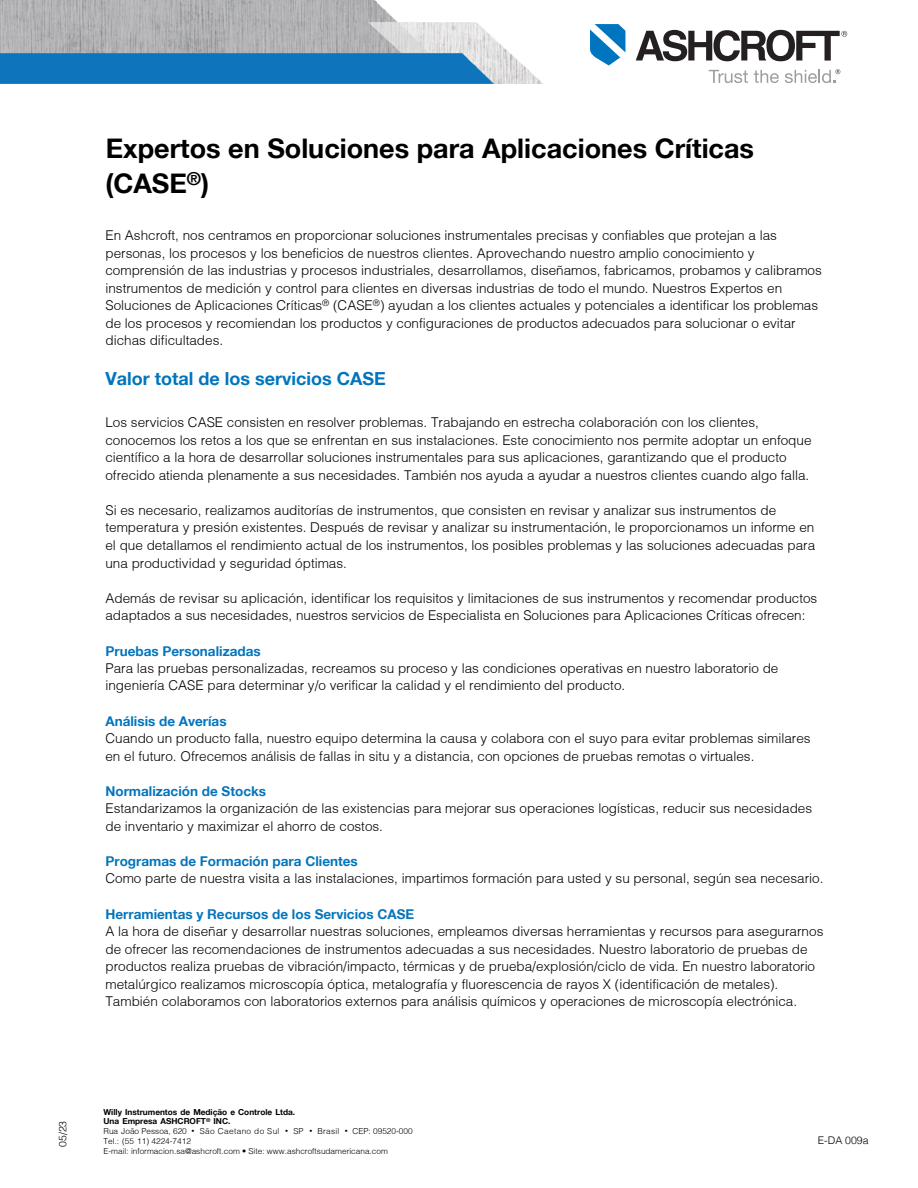
<style>
.page{position:relative;width:918px;height:1188px;background:#fff}
.page>*{position:absolute;margin:0;border:0;box-sizing:border-box;transform-origin:0 0}
.t1{font:700 27px/35.1px "Helvetica 75";color:#000}
.t2{font:700 18px "Helvetica 75";color:#0075be}
.t3{font:300 13.5px/17.5px "Helvetica";color:#000}
.t4{font:700 13.5px "Helvetica 75";color:#0475bc}
.t5{font:300 10.5px "Helvetica";color:#000}
.t6{font:300 8.25px/9.9px "Helvetica";color:#000}
.t7{font:700 8.25px/9.9px "Helvetica 75";color:#000}
.s1{font-size:6px}
</style>
<div class="page">
<img style="left:0;top:0;width:543px;height:84px">
<svg style="left:709px;top:70px;width:39px;height:13px"></svg>
<svg style="left:754px;top:70px;width:25px;height:13px"></svg>
<svg style="left:590px;top:24px;width:35px;height:42px"></svg>
<svg style="left:636px;top:30px;width:211px;height:31px"></svg>
<svg style="left:785px;top:69px;width:55px;height:14px"></svg>
<h1 class="t1" style="left:105px;top:130px;width:650px">Expertos en Soluciones para Aplicaciones Críticas (CASE<sup>®</sup>)</h1>
<p class="t3" style="left:105px;top:226px;width:718px">En Ashcroft, nos centramos en proporcionar soluciones instrumentales precisas y confiables que protejan a las personas, los procesos y los beneficios de nuestros clientes. Aprovechando nuestro amplio conocimiento y comprensión de las industrias y procesos industriales, desarrollamos, diseñamos, fabricamos, probamos y calibramos instrumentos de medición y control para clientes en diversas industrias de todo el mundo. Nuestros Expertos en Soluciones de Aplicaciones Críticas<sup>®</sup> (CASE<sup>®</sup>) ayudan a los clientes actuales y potenciales a identificar los problemas de los procesos y recomiendan los productos y configuraciones de productos adecuados para solucionar o evitar dichas dificultades.</p>
<h2 class="t2" style="left:105px;top:367px;width:282px">Valor total de los servicios CASE</h2>
<p class="t3" style="left:105px;top:413px;width:708px">Los servicios CASE consisten en resolver problemas. Trabajando en estrecha colaboración con los clientes, conocemos los retos a los que se enfrentan en sus instalaciones. Este conocimiento nos permite adoptar un enfoque científico a la hora de desarrollar soluciones instrumentales para sus aplicaciones, garantizando que el producto ofrecido atienda plenamente a sus necesidades. También nos ayuda a ayudar a nuestros clientes cuando algo falla.</p>
<p class="t3" style="left:105px;top:501px;width:711px">Si es necesario, realizamos auditorías de instrumentos, que consisten en revisar y analizar sus instrumentos de temperatura y presión existentes. Después de revisar y analizar su instrumentación, le proporcionamos un informe en el que detallamos el rendimiento actual de los instrumentos, los posibles problemas y las soluciones adecuadas para una productividad y seguridad óptimas.</p>
<p class="t3" style="left:105px;top:589px;width:713px">Además de revisar su aplicación, identificar los requisitos y limitaciones de sus instrumentos y recomendar productos adaptados a sus necesidades, nuestros servicios de Especialista en Soluciones para Aplicaciones Críticas ofrecen:</p>
<p class="t4" style="left:105px;top:642px;width:157px">Pruebas Personalizadas</p>
<p class="t3" style="left:105px;top:659px;width:674px">Para las pruebas personalizadas, recreamos su proceso y las condiciones operativas en nuestro laboratorio de ingeniería CASE para determinar y/o verificar la calidad y el rendimiento del producto.</p>
<p class="t4" style="left:105px;top:713px;width:123px">Análisis de Averías</p>
<p class="t3" style="left:105px;top:729px;width:707px">Cuando un producto falla, nuestro equipo determina la causa y colabora con el suyo para evitar problemas similares en el futuro. Ofrecemos análisis de fallas in situ y a distancia, con opciones de pruebas remotas o virtuales.</p>
<p class="t4" style="left:105px;top:783px;width:162px">Normalización de Stocks</p>
<p class="t3" style="left:105px;top:800px;width:708px">Estandarizamos la organización de las existencias para mejorar sus operaciones logísticas, reducir sus necesidades de inventario y maximizar el ahorro de costos.</p>
<p class="t4" style="left:105px;top:853px;width:254px">Programas de Formación para Clientes</p>
<p class="t3" style="left:105px;top:870px;width:720px">Como parte de nuestra visita a las instalaciones, impartimos formación para usted y su personal, según sea necesario.</p>
<p class="t4" style="left:105px;top:906px;width:310px">Herramientas y Recursos de los Servicios CASE</p>
<p class="t3" style="left:105px;top:922px;width:719px">A la hora de diseñar y desarrollar nuestras soluciones, empleamos diversas herramientas y recursos para asegurarnos de ofrecer las recomendaciones de instrumentos adecuadas a sus necesidades. Nuestro laboratorio de pruebas de productos realiza pruebas de vibración/impacto, térmicas y de prueba/explosión/ciclo de vida. En nuestro laboratorio metalúrgico realizamos microscopía óptica, metalografía y fluorescencia de rayos X (identificación de metales).<br>También colaboramos con laboratorios externos para análisis químicos y operaciones de microscopía electrónica.</p>
<p class="t5" style="left:56px;top:1147px;width:28px;rotate:-90deg">05/23</p>
<p class="t7" style="left:104px;top:1106px;width:193px">Willy Instrumentos de Medição e Controle Ltda.<br>Una Empresa ASHCROFT<sup>®</sup> INC.</p>
<p class="t6" style="left:104px;top:1126px;width:311px">Rua João Pessoa, 620 <span class="s1">•</span> São Caetano do Sul <span class="s1">•</span> SP <span class="s1">•</span> Brasil <span class="s1">•</span> CEP: 09520-000<br>Tel.: (55 11) 4224-7412<br>E-mail: informacion.sa@ashcroft.com • Site: www.ashcroftsudamericana.com</p>
<p class="t5" style="left:818px;top:1134px;width:52px">E-DA 009a</p>
</div>
